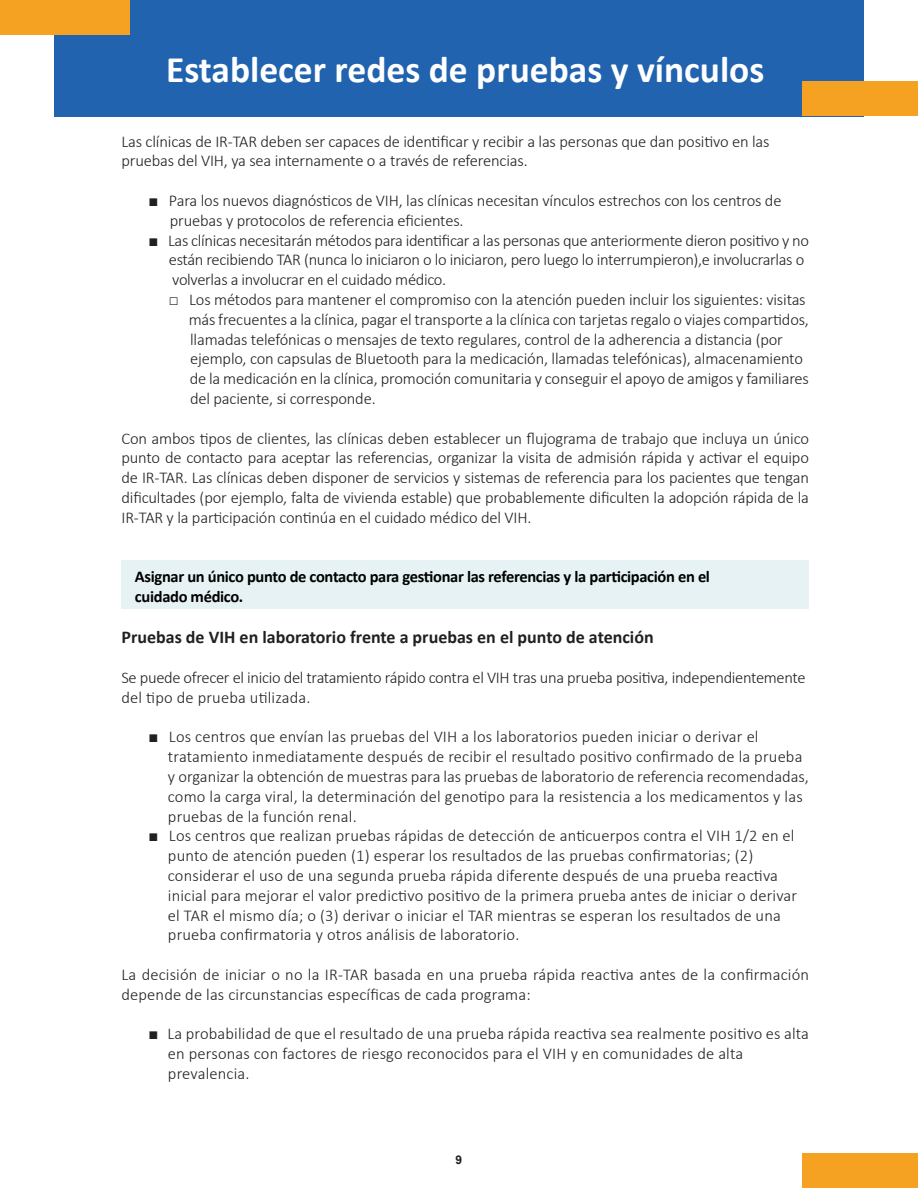
<style>
.page{position:relative;width:918px;height:1188px;background:#fff}
.page>*{position:absolute;margin:0;border:0;box-sizing:border-box;transform-origin:0 0}
.t1{font:700 37.5px "Calibri";color:#fff}
.t2{font:700 18px "Calibri";color:#231f20}
.t3{font:300 16.5px/19.8px "Calibri";letter-spacing:-.01em;color:#231f20}
.t4{font:300 16.5px/19.8px "Calibri";letter-spacing:.01em;color:#231f20}
.t5{font:700 16.5px/19.8px "Calibri";letter-spacing:-.02em;color:#000}
.t6{font:700 12px "Arial";color:#231f20}
.s1{font-family:"Arial";font-weight:700}
</style>
<div class="page">
<div style="left:54px;top:0;width:810px;height:116px;background:#2163af"></div>
<div style="left:122px;top:560px;width:687px;height:48px;background:#e6f2f3"></div>
<div style="left:0;top:0;width:129px;height:35px;background:#f5a122"></div>
<div style="left:802px;top:1153px;width:116px;height:35px;background:#f5a122"></div>
<div style="left:802px;top:81px;width:116px;height:35px;background:#f5a122"></div>
<h1 class="t1" style="left:166px;top:43px;width:600px">Establecer redes de pruebas y vínculos</h1>
<p class="t3" style="left:122px;top:131px;width:650px">Las clínicas de IR-TAR deben ser capaces de identificar y recibir a las personas que dan positivo en las pruebas del VIH, ya sea internamente o a través de referencias.</p>
<p class="t3" style="left:170px;top:190px;width:613px;text-indent:-21px"><span class="s1">■</span> Para los nuevos diagnósticos de VIH, las clínicas necesitan vínculos estrechos con los centros de pruebas y protocolos de referencia eficientes.</p>
<p class="t3" style="left:169px;top:230px;width:642px;text-indent:-20px"><span class="s1">■</span> Las clínicas necesitarán métodos para identificar a las personas que anteriormente dieron positivo y no están recibiendo TAR (nunca lo iniciaron o lo iniciaron, pero luego lo interrumpieron),e involucrarlas o volverlas a involucrar en el cuidado médico.</p>
<p class="t3" style="left:189px;top:289px;width:622px;text-indent:-20px"><span class="s1">□</span> Los métodos para mantener el compromiso con la atención pueden incluir los siguientes: visitas más frecuentes a la clínica, pagar el transporte a la clínica con tarjetas regalo o viajes compartidos, llamadas telefónicas o mensajes de texto regulares, control de la adherencia a distancia (por ejemplo, con capsulas de Bluetooth para la medicación, llamadas telefónicas), almacenamiento de la medicación en la clínica, promoción comunitaria y conseguir el apoyo de amigos y familiares del paciente, si corresponde.</p>
<p class="t3" style="left:121px;top:428px;width:689px;text-align:justify">Con ambos tipos de clientes, las clínicas deben establecer un flujograma de trabajo que incluya un único punto de contacto para aceptar las referencias, organizar la visita de admisión rápida y activar el equipo de IR-TAR. Las clínicas deben disponer de servicios y sistemas de referencia para los pacientes que tengan dificultades (por ejemplo, falta de vivienda estable) que probablemente dificulten la adopción rápida de la IR-TAR y la participación continúa en el cuidado médico del VIH.</p>
<p class="t5" style="left:135px;top:566px;width:577px">Asignar un único punto de contacto para gestionar las referencias y la participación en el cuidado médico.</p>
<p class="t2" style="left:122px;top:625px;width:534px">Pruebas de VIH en laboratorio frente a pruebas en el punto de atención</p>
<p class="t3" style="left:122px;top:667px;width:686px">Se puede ofrecer el inicio del tratamiento rápido contra el VIH tras una prueba positiva, independientemente del tipo de prueba utilizada.</p>
<p class="t4" style="left:168px;top:727px;width:642px;text-indent:-19px"><span class="s1">■</span> Los centros que envían las pruebas del VIH a los laboratorios pueden iniciar o derivar el tratamiento inmediatamente después de recibir el resultado positivo confirmado de la prueba y organizar la obtención de muestras para las pruebas de laboratorio de referencia recomendadas, como la carga viral, la determinación del genotipo para la resistencia a los medicamentos y las pruebas de la función renal.</p>
<p class="t4" style="left:168px;top:826px;width:631px;text-indent:-19px"><span class="s1">■</span> Los centros que realizan pruebas rápidas de detección de anticuerpos contra el VIH 1/2 en el punto de atención pueden (1) esperar los resultados de las pruebas confirmatorias; (2) considerar el uso de una segunda prueba rápida diferente después de una prueba reactiva inicial para mejorar el valor predictivo positivo de la primera prueba antes de iniciar o derivar el TAR el mismo día; o (3) derivar o iniciar el TAR mientras se esperan los resultados de una prueba confirmatoria y otros análisis de laboratorio.</p>
<p class="t4" style="left:122px;top:964px;width:689px">La decisión de iniciar o no la IR-TAR basada en una prueba rápida reactiva antes de la confirmación depende de las circunstancias específicas de cada programa:</p>
<p class="t4" style="left:168px;top:1024px;width:643px;text-indent:-19px"><span class="s1">■</span> La probabilidad de que el resultado de una prueba rápida reactiva sea realmente positivo es alta en personas con factores de riesgo reconocidos para el VIH y en comunidades de alta prevalencia.</p>
<p class="t6" style="left:456px;top:1152px;width:8px">9</p>
</div>
